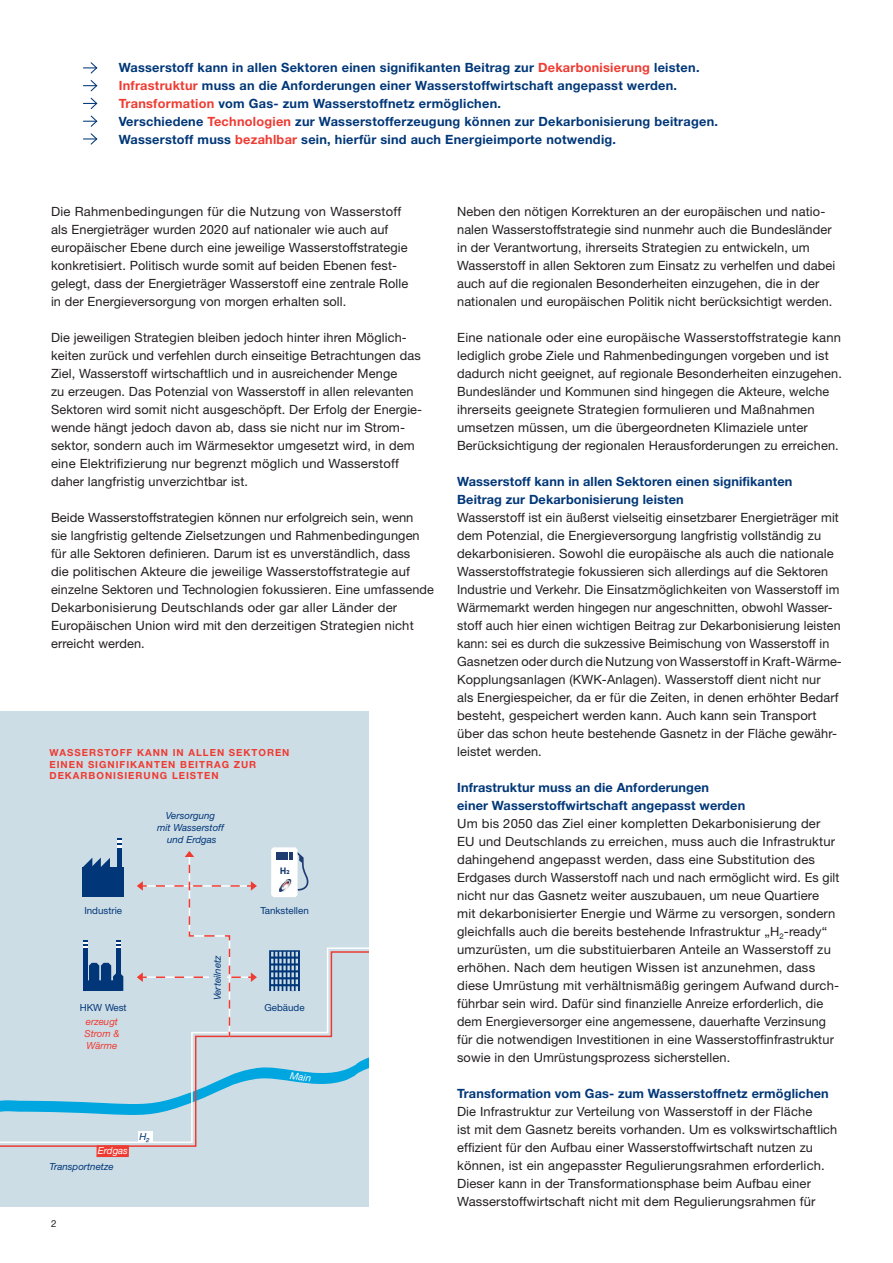
<style>
.page{position:relative;width:893px;height:1263px;background:#fff}
.page>*{position:absolute;margin:0;border:0;box-sizing:border-box;transform-origin:0 0}
.t1{font:12.75px/18px "Helvetica Neue LT Pro";letter-spacing:.01em;color:#231f20}
.t2{font:700 12.75px/18px "Helvetica Neue LT Pro";letter-spacing:.02em;color:#013778}
.t3{font:700 9.9px "Source Sans Pro";color:#1e3c71}
.t4{font:700 9.75px/11.7px "Helvetica Neue LT Pro";letter-spacing:.1em;color:#ee3b32}
.t5{font:italic 9.75px/11.7px "Helvetica Neue LT Pro";color:#013778;text-align:center}
.t6{font:9.75px "Helvetica Neue LT Pro";color:#013778}
.t7{font:italic 9.75px/11.7px "Helvetica Neue LT Pro";color:#ee3b32}
.t8{font:italic 9.75px "Helvetica Neue LT Pro";color:#fff}
.t9{font:9.75px "Helvetica Neue LT Pro";color:#231f20}
.s1{color:#ee3b32}
</style>
<div class="page">
<div style="left:0;top:711px;width:368px;height:495px;background:#cddde6"></div>
<div style="left:82px;top:867px;width:42px;height:30px;background:#013778"></div>
<hr style="left:117px;top:838px;width:4px;height:39px;background:#013778">
<svg style="left:117px;top:841px;width:4px;height:7px"></svg>
<svg style="left:83px;top:858px;width:27px;height:9px"></svg>
<svg style="left:271px;top:847px;width:38px;height:50px"></svg>
<svg style="left:116px;top:940px;width:4px;height:51px"></svg>
<svg style="left:116px;top:942px;width:4px;height:5px"></svg>
<svg style="left:83px;top:940px;width:4px;height:51px"></svg>
<svg style="left:83px;top:942px;width:4px;height:5px"></svg>
<svg style="left:0;top:950px;width:368px;height:197px"></svg>
<hr style="left:142px;top:976px;width:111px;height:2px;background:#fff">
<hr style="left:142px;top:885px;width:110px;height:2px;background:#fff">
<svg style="left:137px;top:881px;width:10px;height:10px"></svg>
<svg style="left:137px;top:972px;width:10px;height:10px"></svg>
<svg style="left:269px;top:950px;width:31px;height:41px"></svg>
<div style="left:96px;top:1145px;width:33px;height:12px;background:#ee3b32"></div>
<div style="left:138px;top:1131px;width:14px;height:12px;background:#fff"></div>
<svg style="left:156px;top:851px;width:101px;height:187px"></svg>
<div style="left:209px;top:953px;width:18px;height:48px;background:#cddde6"></div>
<svg style="left:83px;top:62px;width:15px;height:83px"></svg>
<p class="t2" style="left:119px;top:58px;width:601px">Wasserstoff kann in allen Sektoren einen signifikanten Beitrag zur <span class="s1">Dekarbonisierung</span> leisten.<br><span class="s1">Infrastruktur</span> muss an die Anforderungen einer Wasserstoffwirtschaft angepasst werden.<br><span class="s1">Transformation</span> vom Gas- zum Wasserstoffnetz ermöglichen.<br>Verschiedene <span class="s1">Technologien</span> zur Wasserstofferzeugung können zur Dekarbonisierung beitragen.<br>Wasserstoff muss <span class="s1">bezahlbar</span> sein, hierfür sind auch Energieimporte notwendig.</p>
<p class="t1" style="left:51px;top:202px;width:359px">Die Rahmenbedingungen für die Nutzung von Wasserstoff als Energieträger wurden 2020 auf nationaler wie auch auf europäischer Ebene durch eine jeweilige Wasserstoffstrategie konkretisiert. Politisch wurde somit auf beiden Ebenen fest&shy;gelegt, dass der Energieträger Wasserstoff eine zentrale Rolle in der Energieversorgung von morgen erhalten soll.</p>
<p class="t1" style="left:51px;top:328px;width:371px">Die jeweiligen Strategien bleiben jedoch hinter ihren Möglich&shy;keiten zurück und verfehlen durch einseitige Betrachtungen das Ziel, Wasserstoff wirtschaftlich und in ausreichender Menge<br>zu erzeugen. Das Potenzial von Wasserstoff in allen relevanten Sektoren wird somit nicht ausgeschöpft. Der Erfolg der Energie&shy;wende hängt jedoch davon ab, dass sie nicht nur im Strom&shy;sektor, sondern auch im Wärmesektor umgesetzt wird, in dem eine Elektrifizierung nur begrenzt möglich und Wasserstoff daher langfristig unverzichtbar ist.</p>
<p class="t1" style="left:51px;top:508px;width:384px">Beide Wasserstoffstrategien können nur erfolgreich sein, wenn<br>sie langfristig geltende Zielsetzungen und Rahmenbedingungen für alle Sektoren definieren. Darum ist es unverständlich, dass<br>die politischen Akteure die jeweilige Wasserstoffstrategie auf einzelne Sektoren und Technologien fokussieren. Eine umfassende Dekarbonisierung Deutschlands oder gar aller Länder der Europäischen Union wird mit den derzeitigen Strategien nicht erreicht werden.</p>
<p class="t4" style="left:49px;top:746px;width:242px">WASSERSTOFF KANN IN ALLEN SEKTOREN<br>EINEN SIGNIFIKANTEN BEITRAG ZUR<br>DEKARBONISIERUNG LEISTEN</p>
<p class="t5" style="left:157px;top:810px;width:68px">Versorgung<br>mit Wasserstoff und Erdgas</p>
<p class="t3" style="left:280px;top:864px;width:12px">H2</p>
<p class="t6" style="left:84px;top:905px;width:39px">Industrie</p>
<p class="t6" style="left:260px;top:905px;width:50px">Tankstellen</p>
<p class="t6" style="left:80px;top:1001px;width:48px">HKW West</p>
<p class="t7" style="left:84px;top:1016px;width:37px">erzeugt<br>Strom &amp;<br>Wärme</p>
<p class="t8" style="left:98px;top:1144px;width:32px">Erdgas</p>
<p class="t5" style="left:49px;top:1160px;width:66px">Transportnetze</p>
<p class="t5" style="left:139px;top:1131px;width:9px">H</p>
<p class="t5" style="left:145px;top:1137px;width:5px">²</p>
<p class="t9" style="left:51px;top:1218px;width:7px">2</p>
<p class="t5" style="left:211px;top:1000px;width:47px;rotate:-90deg">Verteilnetz</p>
<p class="t6" style="left:264px;top:1001px;width:42px">Gebäude</p>
<p class="t8" style="left:291px;top:1070px;width:23px;rotate:6deg">Main</p>
<p class="t1" style="left:457px;top:202px;width:380px">Neben den nötigen Korrekturen an der europäischen und natio&shy;nalen Wasserstoffstrategie sind nunmehr auch die Bundesländer in der Verantwortung, ihrerseits Strategien zu entwickeln, um Wasserstoff in allen Sektoren zum Einsatz zu verhelfen und dabei auch auf die regionalen Besonderheiten einzugehen, die in der nationalen und europäischen Politik nicht berücksichtigt werden.</p>
<p class="t1" style="left:457px;top:328px;width:386px">Eine nationale oder eine europäische Wasserstoffstrategie kann lediglich grobe Ziele und Rahmenbedingungen vorgeben und ist dadurch nicht geeignet, auf regionale Besonderheiten einzugehen.<br>Bundesländer und Kommunen sind hingegen die Akteure, welche ihrerseits geeignete Strategien formulieren und Maßnahmen umsetzen müssen, um die übergeordneten Klimaziele unter Berücksichtigung der regionalen Herausforderungen zu erreichen.</p>
<p class="t2" style="left:457px;top:472px;width:337px">Wasserstoff kann in allen Sektoren einen signifikanten<br>Beitrag zur Dekarbonisierung leisten</p>
<p class="t1" style="left:457px;top:508px;width:386px">Wasserstoff ist ein äußerst vielseitig einsetzbarer Energieträger mit dem Potenzial, die Energieversorgung langfristig vollständig zu dekarbonisieren. Sowohl die europäische als auch die nationale Wasserstoffstrategie fokussieren sich allerdings auf die Sektoren Industrie und Verkehr. Die Einsatzmöglichkeiten von Wasserstoff im Wärmemarkt werden hingegen nur angeschnitten, obwohl Wasser-- stoff auch hier einen wichtigen Beitrag zur Dekarbonisierung leisten kann: sei es durch die sukzessive Beimischung von Wasserstoff in Gasnetzen oder durch die Nutzung von Wasserstoff in Kraft-Wärme-Kopplungsanlagen (KWK-Anlagen). Wasserstoff dient nicht nur<br>als Energiespeicher, da er für die Zeiten, in denen erhöhter Bedarf besteht, gespeichert werden kann. Auch kann sein Transport über das schon heute bestehende Gasnetz in der Fläche gewähr&shy;leistet werden.</p>
<p class="t2" style="left:457px;top:778px;width:290px">Infrastruktur muss an die Anforderungen<br>einer Wasserstoffwirtschaft angepasst werden</p>
<p class="t1" style="left:457px;top:814px;width:384px">Um bis 2050 das Ziel einer kompletten Dekarbonisierung der EU und Deutschlands zu erreichen, muss auch die Infrastruktur dahingehend angepasst werden, dass eine Substitution des Erdgases durch Wasserstoff nach und nach ermöglicht wird. Es gilt nicht nur das Gasnetz weiter auszubauen, um neue Quartiere mit dekarbonisierter Energie und Wärme zu versorgen, sondern gleichfalls auch die bereits bestehende Infrastruktur „H<sub>2</sub>-ready“ umzurüsten, um die substituierbaren Anteile an Wasserstoff zu erhöhen. Nach dem heutigen Wissen ist anzunehmen, dass diese Umrüstung mit verhältnismäßig geringem Aufwand durch&shy;führbar sein wird. Dafür sind finanzielle Anreize erforderlich, die dem Energieversorger eine angemessene, dauerhafte Verzinsung für die notwendigen Investitionen in eine Wasserstoffinfrastruktur sowie in den Umrüstungsprozess sicherstellen.</p>
<p class="t2" style="left:457px;top:1084px;width:373px">Transformation vom Gas- zum Wasserstoffnetz ermöglichen</p>
<p class="t1" style="left:457px;top:1102px;width:382px">Die Infrastruktur zur Verteilung von Wasserstoff in der Fläche<br>ist mit dem Gasnetz bereits vorhanden. Um es volkswirtschaftlich effizient für den Aufbau einer Wasserstoffwirtschaft nutzen zu können, ist ein angepasster Regulierungsrahmen erforderlich.<br>Dieser kann in der Transformationsphase beim Aufbau einer Wasserstoffwirtschaft nicht mit dem Regulierungsrahmen für</p>
</div>
